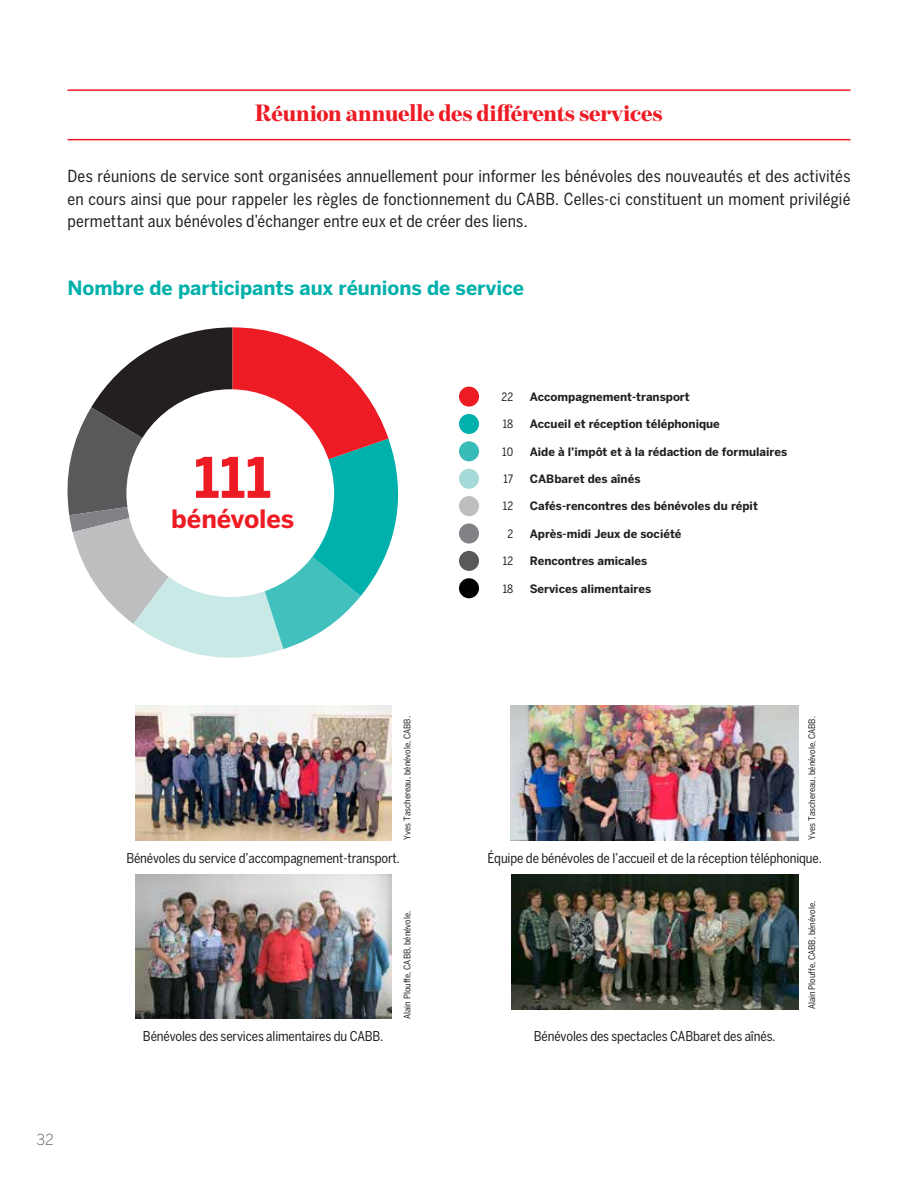
<style>
.page{position:relative;width:918px;height:1188px;background:#fff}
.page>*{position:absolute;margin:0;border:0;box-sizing:border-box;transform-origin:0 0}
.t1{font:700 55.35px "Benton Sans";color:#ed1c24}
.t2{font:700 25.2px "Benton Sans";letter-spacing:-.005em;color:#ed1c24}
.t3{font:900 24px "Benton Mod Disp";letter-spacing:-.005em;color:#ed1c24}
.t4{font:700 19.5px "Benton Sans";color:#00b0ab}
.t5{font:condensed 16.5px/22.5px "Benton Sans";letter-spacing:.01em;color:#231f20;text-align:justify}
.t6{font:300 15px "Benton Sans";color:#58595b}
.t7{font:condensed 13.5px "Benton Sans";letter-spacing:-.01em;color:#231f20}
.t8{font:700 11.55px "Benton Sans";color:#231f20}
.t9{font:condensed 11.55px "Benton Sans";color:#231f20}
.t10{font:condensed 9px "Benton Sans";color:#231f20}
</style>
<div class="page">
<hr style="left:68px;top:89px;width:782px;height:2px;background:#ed1c24">
<hr style="left:68px;top:139px;width:782px;height:1px;background:#ed1c24">
<svg style="left:68px;top:327px;width:330px;height:331px"></svg>
<div style="left:126px;top:389px;width:208px;height:208px;background:#fff;border-radius:50%"></div>
<div style="left:459px;top:387px;width:20px;height:20px;background:#ed1c24;border-radius:50%"></div>
<div style="left:459px;top:414px;width:20px;height:20px;background:#00b0ab;border-radius:50%"></div>
<div style="left:459px;top:441px;width:20px;height:20px;background:#37bcb9;border-radius:50%"></div>
<div style="left:459px;top:469px;width:20px;height:20px;background:#a5dad8;border-radius:50%"></div>
<div style="left:459px;top:496px;width:20px;height:20px;background:#bcbec0;border-radius:50%"></div>
<div style="left:459px;top:523px;width:20px;height:21px;background:#808285;border-radius:50%"></div>
<div style="left:459px;top:551px;width:20px;height:20px;background:#58595b;border-radius:50%"></div>
<div style="left:459px;top:578px;width:20px;height:20px;background:#000;border-radius:50%"></div>
<img style="left:135px;top:706px;width:256px;height:135px">
<img style="left:511px;top:706px;width:288px;height:135px">
<img style="left:135px;top:875px;width:257px;height:144px">
<img style="left:511px;top:875px;width:287px;height:135px">
<h3 class="t3" style="left:255px;top:99px;width:409px">Réunion annuelle des différents services</h3>
<p class="t5" style="left:68px;top:165px;width:785px">Des réunions de service sont organisées annuellement pour informer les bénévoles des nouveautés et des activités en cours ainsi que pour rappeler les règles de fonctionnement du CABB. Celles-ci constituent un moment privilégié permettant aux bénévoles d’échanger entre eux et de créer des liens.</p>
<p class="t4" style="left:68px;top:276px;width:458px">Nombre de participants aux réunions de service</p>
<h1 class="t1" style="left:194px;top:445px;width:79px">111</h1>
<h2 class="t2" style="left:171px;top:504px;width:125px">bénévoles</h2>
<p class="t9" style="left:502px;top:390px;width:13px">22</p>
<p class="t8" style="left:530px;top:390px;width:162px">Accompagnement-transport</p>
<p class="t9" style="left:503px;top:417px;width:12px">18</p>
<p class="t8" style="left:530px;top:417px;width:192px">Accueil et réception téléphonique</p>
<p class="t9" style="left:502px;top:445px;width:12px">10</p>
<p class="t8" style="left:530px;top:445px;width:259px">Aide à l’impôt et à la rédaction de formulaires</p>
<p class="t9" style="left:503px;top:472px;width:11px">17</p>
<p class="t8" style="left:530px;top:472px;width:112px">CABbaret des aînés</p>
<p class="t9" style="left:503px;top:499px;width:12px">12</p>
<p class="t8" style="left:530px;top:499px;width:230px">Cafés-rencontres des bénévoles du répit</p>
<p class="t9" style="left:507px;top:527px;width:7px">2</p>
<p class="t8" style="left:530px;top:527px;width:153px">Après-midi Jeux de société</p>
<p class="t9" style="left:503px;top:554px;width:12px">12</p>
<p class="t8" style="left:530px;top:554px;width:119px">Rencontres amicales</p>
<p class="t9" style="left:503px;top:582px;width:12px">18</p>
<p class="t8" style="left:530px;top:581px;width:123px">Services alimentaires</p>
<p class="t6" style="left:37px;top:1131px;width:19px">32</p>
<p class="t10" style="left:402px;top:840px;width:125px;rotate:-90deg">Yves Taschereau, bénévole, CABB.</p>
<p class="t10" style="left:807px;top:840px;width:125px;rotate:-90deg">Yves Taschereau, bénévole, CABB.</p>
<p class="t7" style="left:126px;top:850px;width:275px">Bénévoles du service d’accompagnement-transport.</p>
<p class="t7" style="left:488px;top:850px;width:336px">Équipe de bénévoles de l’accueil et de la réception téléphonique.</p>
<p class="t10" style="left:402px;top:1019px;width:110px;rotate:-90deg">Alain Plouffe, CABB, bénévole.</p>
<p class="t7" style="left:143px;top:1028px;width:242px">Bénévoles des services alimentaires du CABB.</p>
<p class="t7" style="left:534px;top:1028px;width:243px">Bénévoles des spectacles CABbaret des aînés.</p>
<p class="t10" style="left:807px;top:1009px;width:110px;rotate:-90deg">Alain Plouffe, CABB, bénévole.</p>
</div>
